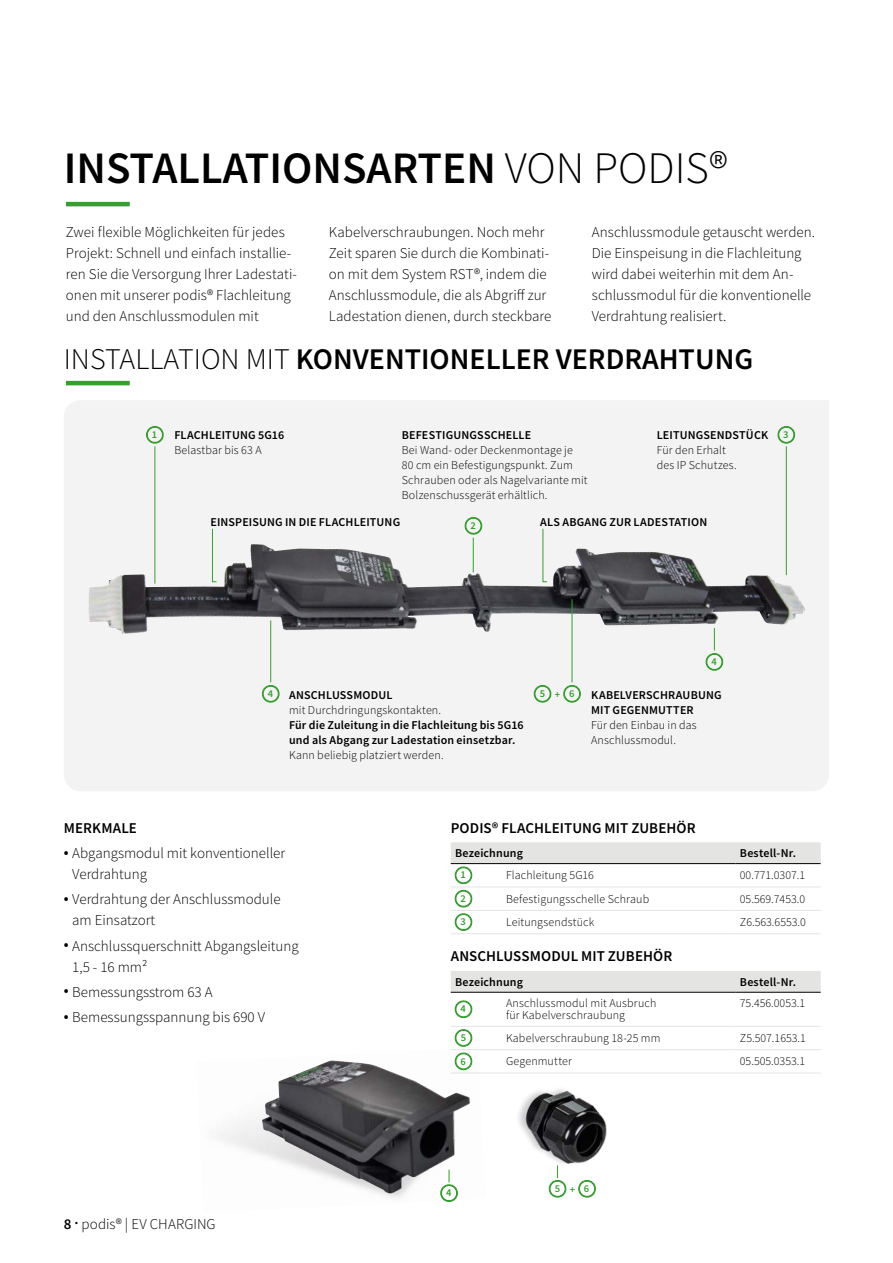
<style>
.page{position:relative;width:893px;height:1263px;background:#fff}
.page>*{position:absolute;margin:0;border:0;box-sizing:border-box;transform-origin:0 0}
.t1{font:600 45px "Source Sans Pro";color:#000}
.t2{font:600 30px "Source Sans Pro";color:#000}
.t3{font:300 15px/21px "Source Sans Pro";color:#000}
.t4{font:600 15px "Source Sans Pro";letter-spacing:.005em;color:#000}
.t5{font:300 12px/15px "Source Sans Pro";letter-spacing:.01em;color:#000}
.t6{font:600 12px/15px "Source Sans Pro";letter-spacing:.015em;color:#000}
.t7{font:600 10.5px "Source Sans Pro";color:#379e31}
.s1{font-weight:300}
.s2{font-weight:600}
</style>
<div class="page">
<hr style="left:66px;top:381px;width:64px;height:4px;background:#379e31">
<div style="left:64px;top:400px;width:765px;height:391px;background:#f3f3f3"></div>
<img style="left:89px;top:549px;width:713px;height:85px">
<img style="left:218px;top:1052px;width:268px;height:150px">
<img style="left:262px;top:1060px;width:209px;height:133px">
<div style="left:515px;top:1085px;width:91px;height:82px;background:#000;opacity:.2"></div>
<img style="left:522px;top:1087px;width:85px;height:80px">
<hr style="left:270px;top:620px;width:1px;height:62px;background:#379e31">
<hr style="left:572px;top:599px;width:1px;height:83px;background:#379e31">
<svg style="left:212px;top:528px;width:5px;height:54px"></svg>
<svg style="left:542px;top:528px;width:6px;height:54px"></svg>
<hr style="left:786px;top:446px;width:1px;height:129px;background:#379e31">
<hr style="left:155px;top:446px;width:1px;height:138px;background:#379e31">
<hr style="left:473px;top:538px;width:1px;height:34px;background:#379e31">
<svg style="left:146px;top:426px;width:18px;height:17px"></svg>
<svg style="left:465px;top:517px;width:17px;height:17px"></svg>
<svg style="left:778px;top:426px;width:17px;height:17px"></svg>
<svg style="left:262px;top:685px;width:17px;height:17px"></svg>
<svg style="left:706px;top:628px;width:17px;height:43px"></svg>
<svg style="left:563px;top:685px;width:18px;height:17px"></svg>
<svg style="left:534px;top:685px;width:17px;height:17px"></svg>
<hr style="left:66px;top:202px;width:64px;height:4px;background:#379e31">
<svg style="left:578px;top:1180px;width:18px;height:17px"></svg>
<svg style="left:549px;top:1165px;width:17px;height:32px"></svg>
<hr style="left:451px;top:933px;width:285px;height:1px;background:#e4e4e3">
<hr style="left:736px;top:933px;width:85px;height:1px;background:#e4e4e3">
<hr style="left:451px;top:910px;width:285px;height:1px;background:#e4e4e3">
<hr style="left:736px;top:910px;width:85px;height:1px;background:#e4e4e3">
<hr style="left:451px;top:887px;width:285px;height:1px;background:#e4e4e3">
<hr style="left:736px;top:887px;width:85px;height:1px;background:#e4e4e3">
<svg style="left:451px;top:842px;width:370px;height:42px"></svg>
<svg style="left:455px;top:890px;width:17px;height:17px"></svg>
<svg style="left:455px;top:913px;width:17px;height:18px"></svg>
<div style="left:451px;top:971px;width:370px;height:21px;background:#e4e4e3"></div>
<hr style="left:451px;top:1073px;width:285px;height:1px;background:#e4e4e3">
<hr style="left:736px;top:1073px;width:85px;height:1px;background:#e4e4e3">
<hr style="left:451px;top:1049px;width:285px;height:1px;background:#e4e4e3">
<hr style="left:736px;top:1049px;width:85px;height:1px;background:#e4e4e3">
<hr style="left:451px;top:992px;width:285px;height:1px;background:#000">
<hr style="left:736px;top:992px;width:85px;height:1px;background:#000">
<hr style="left:451px;top:1026px;width:285px;height:1px;background:#e4e4e3">
<hr style="left:736px;top:1026px;width:85px;height:1px;background:#e4e4e3">
<svg style="left:455px;top:1000px;width:17px;height:18px"></svg>
<svg style="left:455px;top:1029px;width:17px;height:18px"></svg>
<svg style="left:455px;top:1053px;width:17px;height:17px"></svg>
<h1 class="t1" style="left:64px;top:138px;width:665px">INSTALLATIONSARTEN <span class="s1">VON PODIS®</span></h1>
<p class="t3" style="left:66px;top:222px;width:233px">Zwei flexible Möglichkeiten für jedes Projekt: Schnell und einfach installie&shy;ren Sie die Versorgung Ihrer Ladestati&shy;onen mit unserer podis® Flachleitung und den Anschlussmodulen mit</p>
<p class="t3" style="left:329px;top:222px;width:224px">Kabelverschraubungen. Noch mehr Zeit sparen Sie durch die Kombinati&shy;on mit dem System RST®, indem die Anschlussmodule, die als Abgriff zur Ladestation dienen, durch steckbare</p>
<p class="t3" style="left:592px;top:222px;width:225px">Anschlussmodule getauscht werden.<br>Die Einspeisung in die Flachleitung wird dabei weiterhin mit dem An&shy;schlussmodul für die konventionelle Verdrahtung realisiert.</p>
<h2 class="t2" style="left:64px;top:340px;width:691px"><span class="s1">INSTALLATION MIT</span> KONVENTIONELLER VERDRAHTUNG</h2>
<p class="t7" style="left:152px;top:428px;width:7px">1</p>
<p class="t6" style="left:174px;top:428px;width:111px">FLACHLEITUNG 5G16</p>
<p class="t5" style="left:174px;top:443px;width:89px">Belastbar bis 63 A</p>
<p class="t6" style="left:402px;top:428px;width:131px">BEFESTIGUNGSSCHELLE</p>
<p class="t5" style="left:402px;top:443px;width:187px">Bei Wand- oder Deckenmontage je 80 cm ein Befestigungspunkt. Zum Schrauben oder als Nagelvariante mit Bolzenschussgerät erhältlich.</p>
<p class="t6" style="left:657px;top:428px;width:113px">LEITUNGSENDSTÜCK</p>
<p class="t5" style="left:657px;top:443px;width:81px">Für den Erhalt des IP Schutzes.</p>
<p class="t6" style="left:210px;top:514px;width:191px">EINSPEISUNG IN DIE FLACHLEITUNG</p>
<p class="t7" style="left:470px;top:519px;width:7px">2</p>
<p class="t6" style="left:540px;top:514px;width:169px">ALS ABGANG ZUR LADESTATION</p>
<p class="t7" style="left:783px;top:428px;width:7px">3</p>
<p class="t7" style="left:268px;top:687px;width:7px">4</p>
<p class="t6" style="left:289px;top:687px;width:105px">ANSCHLUSSMODUL</p>
<p class="t5" style="left:289px;top:703px;width:153px">mit Durchdringungskontakten.</p>
<p class="t6" style="left:289px;top:717px;width:236px">Für die Zuleitung in die Flachleitung bis 5G16 und als Abgang zur Ladestation einsetzbar.</p>
<p class="t5" style="left:289px;top:748px;width:156px">Kann beliebig platziert werden.</p>
<p class="t7" style="left:540px;top:687px;width:36px">5+6</p>
<p class="t7" style="left:711px;top:655px;width:7px">4</p>
<p class="t6" style="left:591px;top:687px;width:132px">KABELVERSCHRAUBUNG<br>MIT GEGENMUTTER</p>
<p class="t5" style="left:591px;top:718px;width:107px">Für den Einbau in das<br>Anschlussmodul.</p>
<p class="t4" style="left:64px;top:818px;width:75px">MERKMALE</p>
<p class="t3" style="left:72px;top:843px;width:214px;text-indent:-9px"><span class="s2">•</span> Abgangsmodul mit konventioneller<br>Verdrahtung</p>
<p class="t3" style="left:72px;top:889px;width:210px;text-indent:-9px"><span class="s2">•</span> Verdrahtung der Anschlussmodule am Einsatzort</p>
<p class="t3" style="left:72px;top:935px;width:228px;text-indent:-9px"><span class="s2">•</span> Anschlussquerschnitt Abgangsleitung<br>1,5 - 16 mm²</p>
<p class="t3" style="left:64px;top:981px;width:150px"><span class="s2">•</span> Bemessungsstrom 63 A</p>
<p class="t3" style="left:64px;top:1007px;width:203px"><span class="s2">•</span> Bemessungsspannung bis 690 V</p>
<p class="t3" style="left:64px;top:1213px;width:153px"><span class="s2">8 </span><sup>.</sup> podis® | EV CHARGING</p>
<p class="t4" style="left:451px;top:818px;width:246px">PODIS® FLACHLEITUNG MIT ZUBEHÖR</p>
<p class="t6" style="left:455px;top:846px;width:69px">Bezeichnung</p>
<p class="t6" style="left:740px;top:846px;width:58px">Bestell-Nr.</p>
<p class="t5" style="left:506px;top:863px;width:145px;line-height:23.4px">Flachleitung 5G16<br>Befestigungsschelle Schraub<br>Leitungsendstück</p>
<p class="t7" style="left:460px;top:868px;width:7px">1</p>
<p class="t5" style="left:740px;top:868px;width:67px">00.771.0307.1</p>
<p class="t7" style="left:460px;top:891px;width:7px">2</p>
<p class="t5" style="left:740px;top:891px;width:67px">05.569.7453.0</p>
<p class="t7" style="left:460px;top:915px;width:7px">3</p>
<p class="t5" style="left:740px;top:914px;width:68px">Z6.563.6553.0</p>
<p class="t4" style="left:451px;top:946px;width:223px">ANSCHLUSSMODUL MIT ZUBEHÖR</p>
<p class="t6" style="left:455px;top:974px;width:69px">Bezeichnung</p>
<p class="t6" style="left:740px;top:974px;width:58px">Bestell-Nr.</p>
<p class="t5" style="left:506px;top:997px;width:152px;line-height:12px">Anschlussmodul mit Ausbruch für Kabelverschraubung</p>
<p class="t5" style="left:506px;top:1026px;width:156px;line-height:23.4px">Kabelverschraubung 18-25 mm<br>Gegenmutter</p>
<p class="t5" style="left:740px;top:996px;width:67px">75.456.0053.1</p>
<p class="t7" style="left:460px;top:1002px;width:7px">4</p>
<p class="t7" style="left:461px;top:1031px;width:7px">5</p>
<p class="t5" style="left:740px;top:1030px;width:68px">Z5.507.1653.1</p>
<p class="t7" style="left:460px;top:1054px;width:7px">6</p>
<p class="t5" style="left:740px;top:1054px;width:67px">05.505.0353.1</p>
<p class="t7" style="left:446px;top:1186px;width:7px">4</p>
<p class="t7" style="left:555px;top:1181px;width:36px">5+6</p>
</div>
